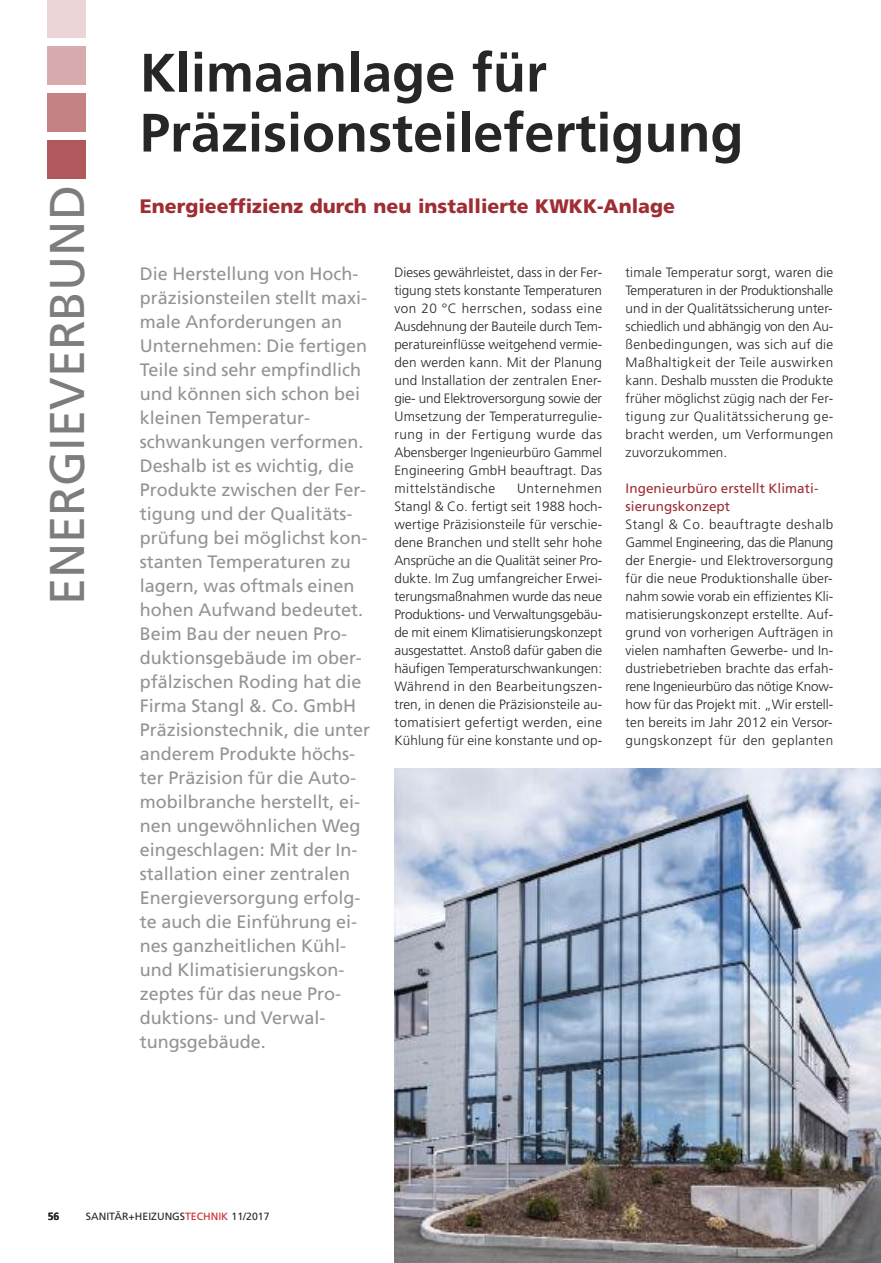
<style>
.page{position:relative;width:881px;height:1263px;background:#fff}
.page>*{position:absolute;margin:0;border:0;box-sizing:border-box;transform-origin:0 0}
.t1{font:700 54px/60px "Frutiger LT Std";color:#272627}
.t2{font:48.75px "Frutiger LT Std";color:#7d7d7d}
.t3{font:900 19.5px "Frutiger LT Std";color:#9e2e34}
.t4{font:18px/24px "Frutiger LT Std";color:#939393}
.t5{font:300 13.5px/18px "Frutiger LT Std";letter-spacing:.03em;color:#272627;text-align:justify}
.t6{font:13.5px/18px "Frutiger LT Std";letter-spacing:.005em;color:#9e2e34}
.t7{font:10.5px "Frutiger LT Std";color:#272627}
.t8{font:700 10.5px "Frutiger LT Std";color:#272627}
.s1{color:#cc262b}
</style>
<div class="page">
<div style="left:48px;top:0;width:38px;height:38px;background:#ecd5d6"></div>
<div style="left:48px;top:47px;width:38px;height:38px;background:#d8acae"></div>
<div style="left:48px;top:94px;width:38px;height:38px;background:#c58285"></div>
<div style="left:48px;top:140px;width:38px;height:39px;background:#b1585c"></div>
<img style="left:394px;top:768px;width:485px;height:495px">
<h2 class="t2" style="left:48px;top:605px;width:421px;rotate:-90deg">ENERGIEVERBUND</h2>
<h1 class="t1" style="left:140px;top:47px;width:605px">Klimaanlage für<br>Präzisionsteilefertigung</h1>
<h3 class="t3" style="left:140px;top:198px;width:536px">Energieeffizienz durch neu installierte KWKK-Anlage</h3>
<p class="t4" style="left:140px;top:263px;width:232px">Die Herstellung von Hoch&shy;präzisionsteilen stellt maxi&shy;male Anforderungen an<br>Unternehmen: Die fertigen<br>Teile sind sehr empfindlich und können sich schon bei kleinen Temperatur&shy;schwankungen verformen.<br>Deshalb ist es wichtig, die<br>Produkte zwischen der Fer&shy;tigung und der Qualitäts&shy;prüfung bei möglichst kon&shy;stanten Temperaturen zu lagern, was oftmals einen hohen Aufwand bedeutet.<br>Beim Bau der neuen Pro&shy;duktionsgebäude im ober&shy;pfälzischen Roding hat die<br>Firma Stangl &amp;. Co. GmbH<br>Präzisionstechnik, die unter anderem Produkte höchs&shy;ter Präzision für die Auto&shy;mobilbranche herstellt, ei&shy;nen ungewöhnlichen Weg eingeschlagen: Mit der In&shy;stallation einer zentralen<br>Energieversorgung erfolg&shy;te auch die Einführung ei&shy;nes ganzheitlichen Kühl&shy;und Klimatisierungskon&shy;zeptes für das neue Pro&shy;duktions- und Verwal&shy;tungsgebäude.</p>
<p class="t5" style="left:625px;top:264px;width:209px">timale Temperatur sorgt, waren die Temperaturen in der Produktionshalle und in der Qualitätssicherung unter&shy;schiedlich und abhängig von den Au&shy;ßenbedingungen, was sich auf die Maßhaltigkeit der Teile auswirken kann. Deshalb mussten die Produkte früher möglichst zügig nach der Fer&shy;tigung zur Qualitätssicherung ge&shy;bracht werden, um Verformungen zuvorzukommen.</p>
<p class="t5" style="left:394px;top:264px;width:209px">Dieses gewährleistet, dass in der Fer&shy;tigung stets konstante Temperaturen von 20 °C herrschen, sodass eine Ausdehnung der Bauteile durch Tem&shy;peratureinflüsse weitgehend vermie&shy;den werden kann. Mit der Planung und Installation der zentralen Ener&shy;gie- und Elektroversorgung sowie der Umsetzung der Temperaturregulie&shy;rung in der Fertigung wurde das Abensberger Ingenieurbüro Gammel Engineering GmbH beauftragt. Das mittelständische</p>
<p class="t5" style="left:394px;top:480px;width:209px;text-indent:123px">Unternehmen Stangl &amp; Co. fertigt seit 1988 hoch&shy;wertige Präzisionsteile für verschie&shy;dene Branchen und stellt sehr hohe Ansprüche an die Qualität seiner Pro&shy;dukte. Im Zug umfangreicher Erwei&shy;terungsmaßnahmen wurde das neue Produktions- und Verwaltungsgebäu&shy;de mit einem Klimatisierungskonzept ausgestattet. Anstoß dafür gaben die häufigen Temperaturschwankungen:<br>Während in den Bearbeitungszen&shy;tren, in denen die Präzisionsteile au&shy;tomatisiert gefertigt werden, eine Kühlung für eine konstante und op-</p>
<p class="t6" style="left:625px;top:480px;width:194px">Ingenieurbüro erstellt Klimati&shy;sierungskonzept</p>
<p class="t5" style="left:625px;top:516px;width:209px">Stangl &amp; Co. beauftragte deshalb Gammel Engineering, das die Planung der Energie- und Elektroversorgung für die neue Produktionshalle über&shy;nahm sowie vorab ein effizientes Kli&shy;matisierungskonzept erstellte. Auf&shy;grund von vorherigen Aufträgen in vielen namhaften Gewerbe- und In&shy;dustriebetrieben brachte das erfah&shy;rene Ingenieurbüro das nötige Know&shy;how für das Projekt mit. „Wir erstell&shy;ten bereits im Jahr 2012 ein Versor&shy;gungskonzept für den geplanten</p>
<p class="t8" style="left:48px;top:1212px;width:13px">56</p>
<p class="t7" style="left:86px;top:1212px;width:185px">SANITÄR+HEIZUNGS<span class="s1">TECHNIK</span> 11/2017</p>
</div>
